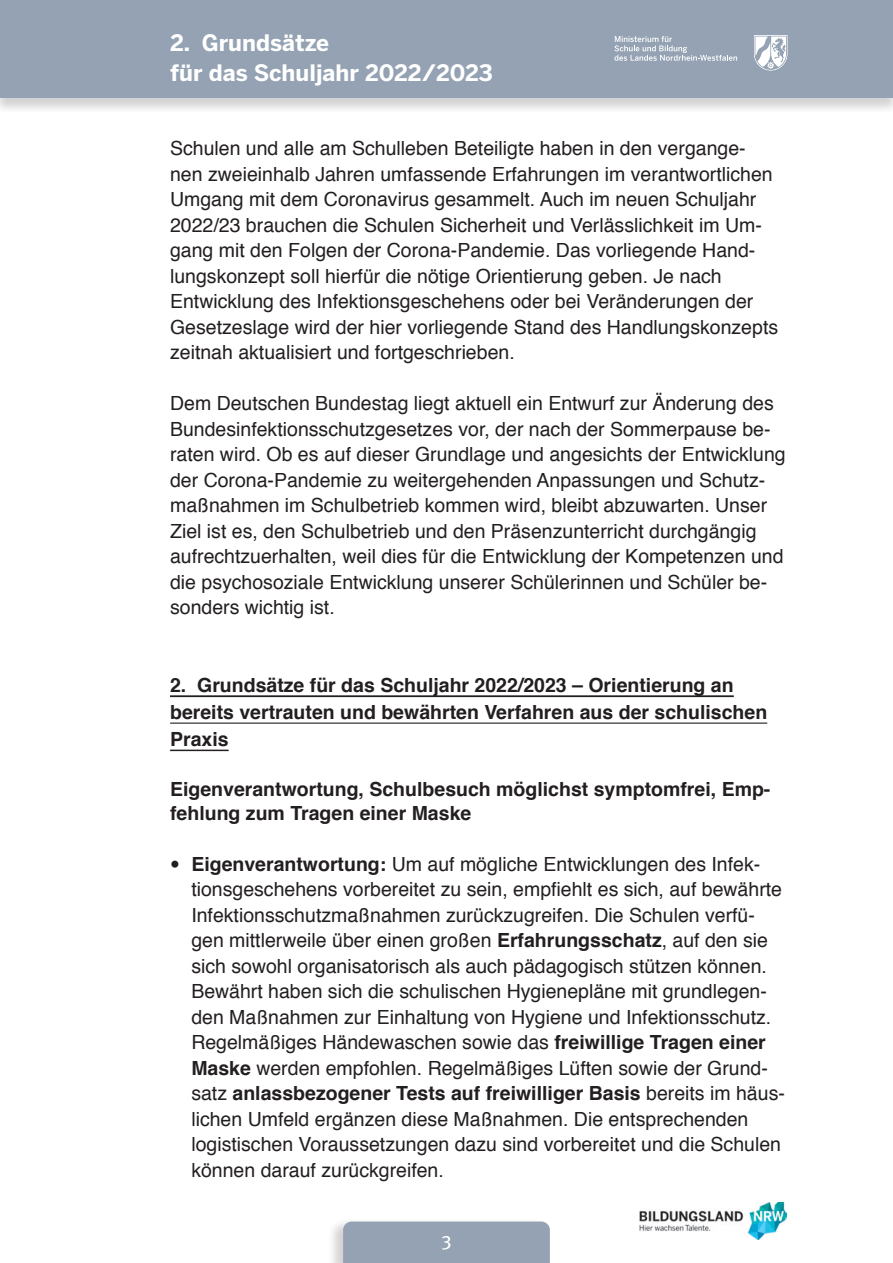
<style>
.page{position:relative;width:893px;height:1263px;background:#fff}
.page>*{position:absolute;margin:0;border:0;box-sizing:border-box;transform-origin:0 0}
.t1{font:700 22.5px/30px "Benton Sans";color:#fff}
.Flies{font:19.5px/25.5px "Helvetica";color:#231f20}
.Subheads_Linie{font:700 19.5px/27px "Helvetica";color:#231f20}
.Subheads{font:700 19.5px/24px "Helvetica";color:#231f20}
.t2{font:19.5px "Meta Pro";color:#fff}
.s1{font-weight:700}
</style>
<div class="page">
<div style="left:327px;top:1217px;width:223px;height:46px;background:#231f20;opacity:.2"></div>
<div style="left:343px;top:1221px;width:207px;height:42px;background:#94a2b3"></div>
<div style="left:0;top:0;width:893px;height:115px;background:#231f20;opacity:.2"></div>
<div style="left:0;top:0;width:893px;height:98px;background:#94a2b3"></div>
<svg style="left:754px;top:35px;width:33px;height:36px"></svg>
<svg style="left:614px;top:36px;width:123px;height:25px"></svg>
<img style="left:640px;top:1203px;width:147px;height:36px">
<hr style="left:170px;top:695px;width:564px;height:2px;background:#231f20">
<hr style="left:170px;top:722px;width:597px;height:2px;background:#231f20">
<hr style="left:170px;top:750px;width:59px;height:1px;background:#231f20">
<p class="t1" style="left:170px;top:27px;width:324px">2. Grundsätze<br>für das Schuljahr 2022/2023</p>
<p class="Flies" style="left:170px;top:136px;width:610px">Schulen und alle am Schulleben Beteiligte haben in den vergange&shy;nen zweieinhalb Jahren umfassende Erfahrungen im verantwortlichen Umgang mit dem Coronavirus gesammelt. Auch im neuen Schuljahr 2022/23 brauchen die Schulen Sicherheit und Verlässlichkeit im Um&shy;gang mit den Folgen der Corona-Pandemie. Das vorliegende Hand&shy;lungskonzept soll hierfür die nötige Orientierung geben. Je nach Entwicklung des Infektionsgeschehens oder bei Veränderungen der Gesetzeslage wird der hier vorliegende Stand des Handlungskonzepts zeitnah aktualisiert und fortgeschrieben.</p>
<p class="Flies" style="left:170px;top:391px;width:617px">Dem Deutschen Bundestag liegt aktuell ein Entwurf zur Änderung des Bundesinfektionsschutzgesetzes vor, der nach der Sommerpause be&shy;raten wird. Ob es auf dieser Grundlage und angesichts der Entwicklung der Corona-Pandemie zu weitergehenden Anpassungen und Schutz&shy;maßnahmen im Schulbetrieb kommen wird, bleibt abzuwarten. Unser Ziel ist es, den Schulbetrieb und den Präsenzunterricht durchgängig aufrechtzuerhalten, weil dies für die Entwicklung der Kompetenzen und die psychosoziale Entwicklung unserer Schülerinnen und Schüler be&shy;sonders wichtig ist.</p>
<p class="Subheads_Linie" style="left:170px;top:672px;width:565px">2. Grundsätze für das Schuljahr 2022/2023 – Orientierung an</p>
<p class="Subheads_Linie" style="left:170px;top:699px;width:599px">bereits vertrauten und bewährten Verfahren aus der schulischen<br>Praxis</p>
<p class="Subheads" style="left:170px;top:777px;width:602px">Eigenverantwortung, Schulbesuch möglichst symptomfrei, Emp&shy;fehlung zum Tragen einer Maske</p>
<p class="Flies" style="left:191px;top:852px;width:595px"><span class="s1">Eigenverantwortung:</span> Um auf mögliche Entwicklungen des Infek&shy;tionsgeschehens vorbereitet zu sein, empfiehlt es sich, auf bewährte Infektionsschutzmaßnahmen zurückzugreifen. Die Schulen verfü&shy;gen mittlerweile über einen großen <span class="s1">Erfahrungsschatz</span>, auf den sie sich sowohl organisatorisch als auch pädagogisch stützen können.<br>Bewährt haben sich die schulischen Hygienepläne mit grundlegen&shy;den Maßnahmen zur Einhaltung von Hygiene und Infektionsschutz.<br>Regelmäßiges Händewaschen sowie das <span class="s1">freiwillige Tragen einer Maske</span> werden empfohlen. Regelmäßiges Lüften sowie der Grund&shy;satz <span class="s1">anlassbezogener Tests auf freiwilliger Basis</span> bereits im häus&shy;lichen Umfeld ergänzen diese Maßnahmen. Die entsprechenden logistischen Voraussetzungen dazu sind vorbereitet und die Schulen können darauf zurückgreifen.</p>
<p class="t2" style="left:441px;top:1224px;width:12px">3</p>
</div>
